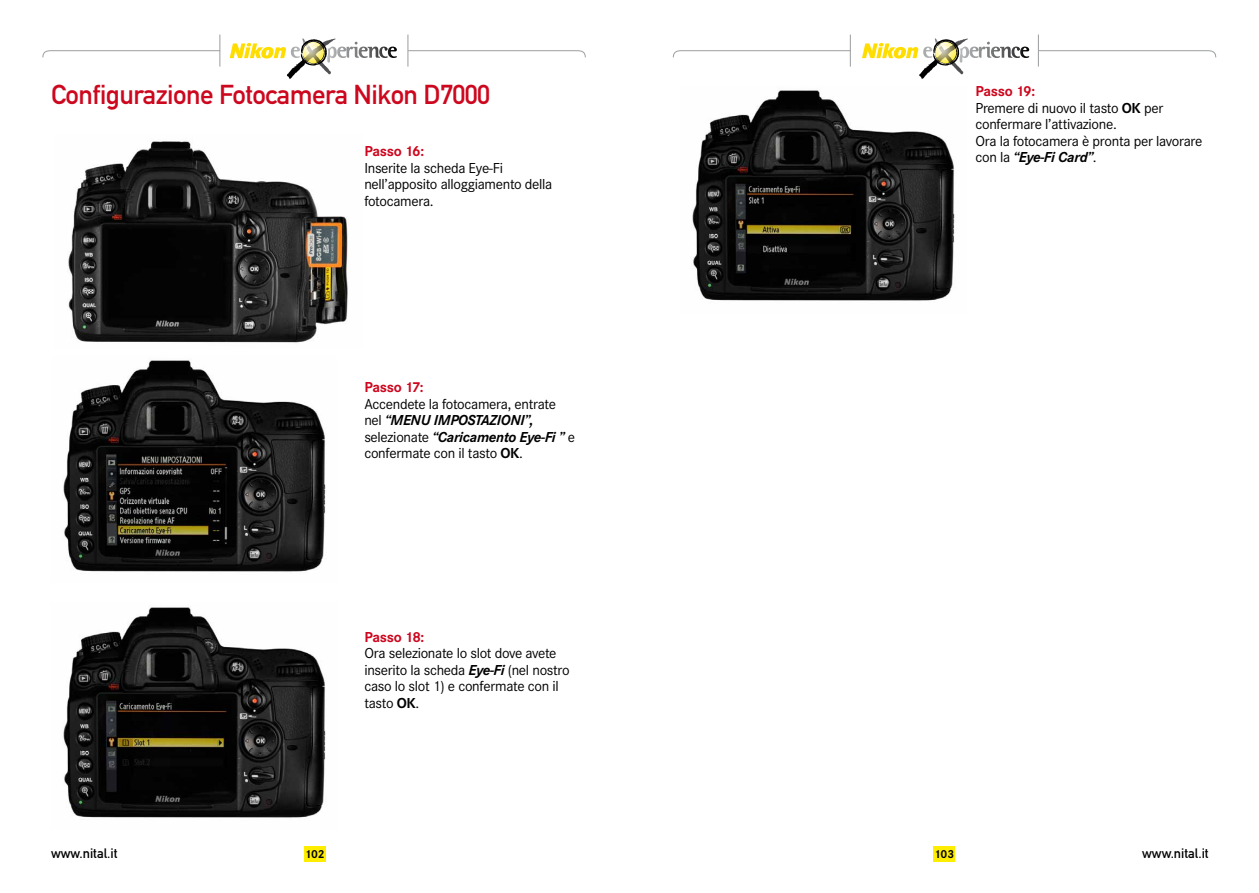
<style>
.page{position:relative;width:1259px;height:893px;background:#fff}
.page>*{position:absolute;margin:0;border:0;box-sizing:border-box;transform-origin:0 0}
.t1{font:27px "DIN Mittelschrift Std";letter-spacing:-.02em;color:#cd071e}
.t2{font:15px/16.5px "Corporate S";letter-spacing:-.02em;color:#000}
.t3{font:700 15px "Corporate S";letter-spacing:-.02em;color:#cd071e}
.t4{font:13.5px "DIN Mittelschrift Std";color:#000}
.t5{font:700 12px "Corporate S";letter-spacing:-.025em;color:#000}
.s1{font-weight:700;color:#cd071e}
.s2{font-weight:700}
.s3{font-weight:700;font-style:italic}
</style>
<div class="page">
<svg style="left:230px;top:39px;width:167px;height:40px"></svg>
<svg style="left:862px;top:39px;width:167px;height:40px"></svg>
<div style="left:304px;top:845px;width:21px;height:16px;background:#ffed00"></div>
<hr style="left:407px;top:35px;width:1px;height:32px;background:#9a9c9d">
<hr style="left:219px;top:35px;width:1px;height:32px;background:#9a9c9d">
<svg style="left:42px;top:50px;width:179px;height:8px"></svg>
<svg style="left:407px;top:50px;width:179px;height:8px"></svg>
<div style="left:933px;top:845px;width:22px;height:16px;background:#ffed00"></div>
<hr style="left:1038px;top:35px;width:1px;height:32px;background:#9a9c9d">
<hr style="left:850px;top:35px;width:1px;height:32px;background:#9a9c9d">
<svg style="left:672px;top:50px;width:179px;height:8px"></svg>
<svg style="left:1038px;top:50px;width:178px;height:8px"></svg>
<img style="left:68px;top:141px;width:280px;height:202px">
<img style="left:63px;top:359px;width:263px;height:213px">
<img style="left:63px;top:606px;width:263px;height:212px">
<img style="left:692px;top:89px;width:263px;height:212px">
<h1 class="t1" style="left:51px;top:79px;width:441px">Configurazione Fotocamera Nikon D7000</h1>
<p class="t2" style="left:975px;top:83px;width:229px"><span class="s1">Passo 19:<br></span>Premere di nuovo il tasto <span class="s2">OK</span> per confermare l’attivazione.<br>Ora la fotocamera è pronta per lavorare con la <span class="s3">“Eye-Fi Card”</span>.</p>
<p class="t3" style="left:364px;top:143px;width:61px">Passo 16:</p>
<p class="t2" style="left:364px;top:160px;width:189px">Inserite la scheda Eye-Fi nell’apposito alloggiamento della fotocamera.</p>
<p class="t3" style="left:364px;top:379px;width:61px">Passo 17:</p>
<p class="t2" style="left:364px;top:396px;width:212px">Accendete la fotocamera, entrate nel <span class="s3">“MENU IMPOSTAZIONI”, </span>selezionate <span class="s3">“Caricamento Eye-Fi ”</span> e confermate con il tasto <span class="s2">OK</span>.</p>
<p class="t3" style="left:364px;top:628px;width:61px">Passo 18:</p>
<p class="t2" style="left:364px;top:645px;width:207px">Ora selezionate lo slot dove avete inserito la scheda <span class="s3">Eye-Fi</span> (nel nostro caso lo slot 1) e confermate con il tasto <span class="s2">OK</span>.</p>
<p class="t4" style="left:51px;top:846px;width:68px">www.nital.it</p>
<p class="t5" style="left:305px;top:848px;width:21px">102</p>
<p class="t5" style="left:934px;top:848px;width:21px">103</p>
<p class="t4" style="left:1142px;top:846px;width:68px">www.nital.it</p>
</div>
